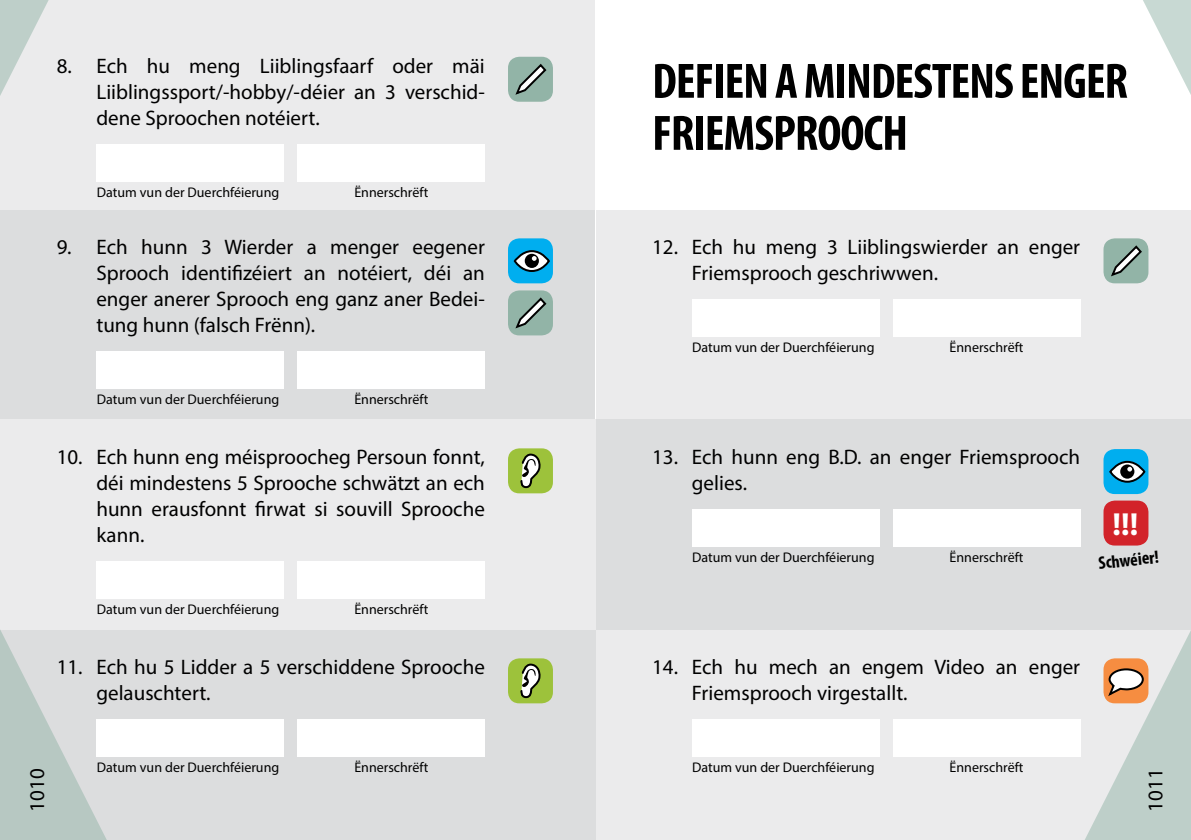
<style>
.page{position:relative;width:1191px;height:840px;background:#fff}
.page>*{position:absolute;margin:0;border:0;box-sizing:border-box;transform-origin:0 0}
.t1{font:700 condensed 50px/52px "Myriad Pro";letter-spacing:-.02em;color:#000}
.t2{font:700 32px "Myriad Pro";color:#fff}
.t3{font:21px/26px "Myriad Pro";color:#000}
.t4{font:700 condensed 18px "Myriad Pro";color:#000}
.t5{font:14px "Myriad Pro";color:#000}
</style>
<div class="page">
<div style="left:0;top:629px;width:595px;height:210px;background:#dcddde"></div>
<div style="left:0;top:210px;width:595px;height:210px;background:#dcddde"></div>
<div style="left:0;top:420px;width:595px;height:209px;background:#ebebec"></div>
<div style="left:0;top:0;width:595px;height:210px;background:#ebebec"></div>
<div style="left:596px;top:629px;width:595px;height:210px;background:#ebebec"></div>
<div style="left:596px;top:210px;width:595px;height:210px;background:#ebebec"></div>
<div style="left:596px;top:420px;width:595px;height:209px;background:#dcddde"></div>
<svg style="left:0;top:561px;width:136px;height:278px"></svg>
<svg style="left:1054px;top:519px;width:137px;height:320px"></svg>
<svg style="left:0;top:0;width:49px;height:96px"></svg>
<div style="left:97px;top:144px;width:187px;height:37px;background:#fff"></div>
<div style="left:298px;top:144px;width:187px;height:37px;background:#fff"></div>
<div style="left:97px;top:351px;width:187px;height:38px;background:#fff"></div>
<div style="left:298px;top:351px;width:187px;height:38px;background:#fff"></div>
<div style="left:692px;top:299px;width:187px;height:38px;background:#fff"></div>
<div style="left:893px;top:299px;width:187px;height:38px;background:#fff"></div>
<div style="left:692px;top:509px;width:187px;height:38px;background:#fff"></div>
<div style="left:893px;top:509px;width:187px;height:38px;background:#fff"></div>
<div style="left:692px;top:719px;width:187px;height:37px;background:#fff"></div>
<div style="left:893px;top:719px;width:187px;height:37px;background:#fff"></div>
<div style="left:1103px;top:658px;width:45px;height:45px;background:#f68d41;border-radius:11px"></div>
<svg style="left:1106px;top:668px;width:38px;height:171px"></svg>
<div style="left:1103px;top:238px;width:45px;height:45px;background:#92b4a7;border-radius:11px"></div>
<svg style="left:1109px;top:0;width:82px;height:284px"></svg>
<div style="left:508px;top:238px;width:45px;height:45px;background:#00aeef;border-radius:11px"></div>
<svg style="left:515px;top:251px;width:34px;height:20px"></svg>
<div style="left:514px;top:250px;width:36px;height:22px;border:2px solid #000;border-radius:50%"></div>
<div style="left:525px;top:253px;width:14px;height:15px;background:#000;border-radius:50%"></div>
<svg style="left:532px;top:256px;width:4px;height:5px"></svg>
<div style="left:1103px;top:449px;width:45px;height:45px;background:#00aeef;border-radius:11px"></div>
<svg style="left:1110px;top:461px;width:34px;height:20px"></svg>
<div style="left:1109px;top:460px;width:36px;height:22px;border:2px solid #000;border-radius:50%"></div>
<div style="left:1120px;top:464px;width:14px;height:14px;background:#000;border-radius:50%"></div>
<svg style="left:1127px;top:466px;width:5px;height:5px"></svg>
<div style="left:508px;top:290px;width:45px;height:45px;background:#92b4a7;border-radius:11px"></div>
<svg style="left:515px;top:297px;width:32px;height:32px"></svg>
<div style="left:508px;top:57px;width:45px;height:45px;background:#92b4a7;border-radius:11px"></div>
<svg style="left:515px;top:63px;width:32px;height:32px"></svg>
<div style="left:97px;top:561px;width:187px;height:38px;background:#fff"></div>
<div style="left:298px;top:561px;width:187px;height:38px;background:#fff"></div>
<div style="left:97px;top:719px;width:187px;height:37px;background:#fff"></div>
<div style="left:298px;top:719px;width:187px;height:37px;background:#fff"></div>
<div style="left:508px;top:448px;width:45px;height:45px;background:#9dc23b;border-radius:11px"></div>
<svg style="left:520px;top:453px;width:20px;height:35px"></svg>
<div style="left:508px;top:658px;width:45px;height:45px;background:#9dc23b;border-radius:11px"></div>
<svg style="left:520px;top:663px;width:20px;height:35px"></svg>
<div style="left:1103px;top:500px;width:45px;height:45px;background:#d2232a;border-radius:11px"></div>
<p class="t3" style="left:96px;top:52px;width:390px;text-align:justify;text-indent:-40px">8. Ech hu meng Liiblingsfaarf oder mäi Liiblingssport/-hobby/-déier an 3 verschid&shy;dene Sproochen notéiert.</p>
<p class="t5" style="left:97px;top:183px;width:184px">Datum vun der Duerchféierung</p>
<p class="t5" style="left:354px;top:183px;width:75px">Ënnerschrëft</p>
<p class="t3" style="left:96px;top:233px;width:390px;text-align:justify;text-indent:-40px">9. Ech hunn 3 Wierder a menger eegener Sprooch identifizéiert an notéiert, déi an enger anerer Sprooch eng ganz aner Bedei&shy;tung hunn (falsch Frënn).</p>
<p class="t5" style="left:97px;top:391px;width:184px">Datum vun der Duerchféierung</p>
<p class="t5" style="left:354px;top:391px;width:75px">Ënnerschrëft</p>
<p class="t3" style="left:96px;top:443px;width:390px;text-align:justify;text-indent:-40px">10. Ech hunn eng méisproocheg Persoun fonnt, déi mindestens 5 Sprooche schwätzt an ech hunn erausfonnt firwat si souvill Sprooche kann.</p>
<p class="t5" style="left:97px;top:600px;width:184px">Datum vun der Duerchféierung</p>
<p class="t5" style="left:354px;top:600px;width:75px">Ënnerschrëft</p>
<p class="t3" style="left:96px;top:653px;width:390px;text-indent:-40px">11. Ech hu 5 Lidder a 5 verschiddene Sprooche gelauschtert.</p>
<h1 class="t1" style="left:652px;top:54px;width:477px">DEFIEN A MINDESTENS ENGER<br>FRIEMSPROOCH</h1>
<p class="t3" style="left:692px;top:233px;width:390px;text-indent:-40px">12. Ech hu meng 3 Liiblingswierder an enger<br>Friemsprooch geschriwwen.</p>
<p class="t5" style="left:692px;top:339px;width:184px">Datum vun der Duerchféierung</p>
<p class="t5" style="left:949px;top:339px;width:75px">Ënnerschrëft</p>
<p class="t3" style="left:692px;top:443px;width:390px;text-indent:-40px">13. Ech hunn eng B.D. an enger Friemsprooch gelies.</p>
<p class="t5" style="left:692px;top:548px;width:184px">Datum vun der Duerchféierung</p>
<p class="t5" style="left:949px;top:548px;width:75px">Ënnerschrëft</p>
<h2 class="t2" style="left:1112px;top:503px;width:27px">!!!</h2>
<p class="t4" style="left:1097px;top:551px;width:62px;rotate:-6deg">Schwéier!</p>
<p class="t3" style="left:692px;top:653px;width:390px;text-indent:-40px">14. Ech hu mech an engem Video an enger<br>Friemsprooch virgestallt.</p>
<p class="t5" style="left:97px;top:758px;width:184px">Datum vun der Duerchféierung</p>
<p class="t5" style="left:354px;top:758px;width:75px">Ënnerschrëft</p>
<p class="t5" style="left:692px;top:758px;width:184px">Datum vun der Duerchféierung</p>
<p class="t5" style="left:949px;top:758px;width:75px">Ënnerschrëft</p>
<p class="t3" style="left:24px;top:811px;width:45px;rotate:-90deg">1010</p>
<p class="t3" style="left:1142px;top:811px;width:45px;rotate:-90deg">1011</p>
</div>
